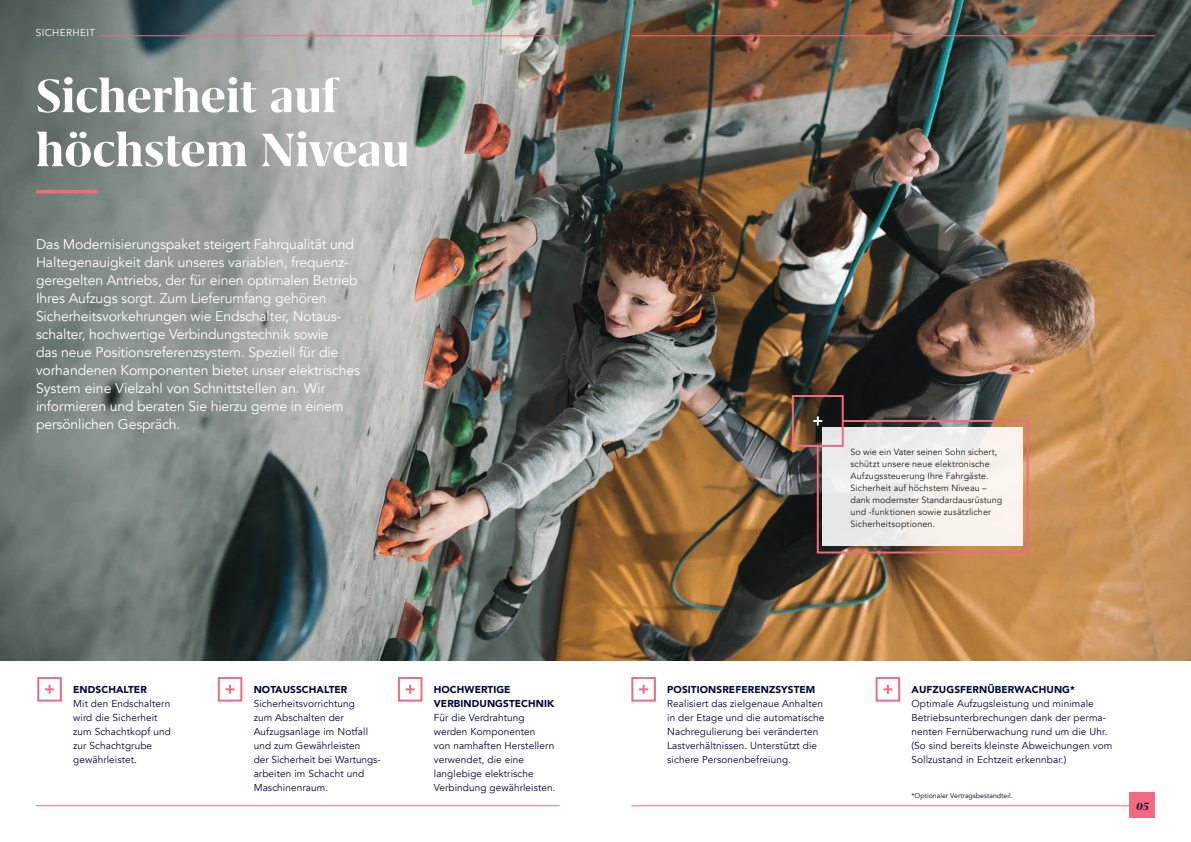
<style>
.page{position:relative;width:1191px;height:842px;background:#fff}
.page>*{position:absolute;margin:0;border:0;box-sizing:border-box;transform-origin:0 0}
.t1{font:700 54px/54px "Grifo M";color:#fff}
.t2{font:14px/18px "Avenir";letter-spacing:-.01em;color:#fff}
.t3{font:italic 700 12px "Grifo M";color:#02063d}
.t4{font:10px/14px "Avenir";letter-spacing:.01em;color:#02063d}
.t5{font:900 10px/14px "Avenir";letter-spacing:.01em;color:#02063d}
.t6{font:10px "Avenir";letter-spacing:.04em;color:#fff}
.t7{font:9px/12px "Avenir";letter-spacing:.01em;color:#231f20}
.t8{font:7px "Avenir";color:#02063d}
</style>
<div class="page">
<img style="left:0;top:0;width:1191px;height:660px">
<hr style="left:631px;top:805px;width:524px;height:1px;background:#f16a80">
<hr style="left:36px;top:805px;width:523px;height:1px;background:#f16a80">
<div style="left:1130px;top:792px;width:25px;height:25px;background:#f16a80"></div>
<hr style="left:631px;top:36px;width:524px;height:1px;background:#f16a80">
<hr style="left:99px;top:36px;width:460px;height:1px;background:#f16a80">
<hr style="left:36px;top:190px;width:61px;height:3px;background:#f16a80">
<div style="left:792px;top:395px;width:51px;height:52px;border:2px solid #f16a80"></div>
<svg style="left:813px;top:416px;width:216px;height:138px"></svg>
<svg style="left:45px;top:685px;width:9px;height:9px"></svg>
<div style="left:37px;top:677px;width:25px;height:25px;border:2px solid #f16a80"></div>
<svg style="left:225px;top:685px;width:10px;height:9px"></svg>
<div style="left:218px;top:677px;width:24px;height:25px;border:2px solid #f16a80"></div>
<svg style="left:639px;top:685px;width:9px;height:9px"></svg>
<div style="left:631px;top:677px;width:25px;height:25px;border:2px solid #f16a80"></div>
<svg style="left:883px;top:685px;width:9px;height:9px"></svg>
<div style="left:875px;top:677px;width:25px;height:25px;border:2px solid #f16a80"></div>
<svg style="left:406px;top:685px;width:9px;height:9px"></svg>
<div style="left:398px;top:677px;width:24px;height:25px;border:2px solid #f16a80"></div>
<p class="t6" style="left:36px;top:27px;width:61px">SICHERHEIT</p>
<h1 class="t1" style="left:36px;top:69px;width:375px">Sicherheit auf höchstem Niveau</h1>
<p class="t2" style="left:36px;top:236px;width:325px">Das Modernisierungspaket steigert Fahrqualität und Haltegenauigkeit dank unseres variablen, frequenz&shy;geregelten Antriebs, der für einen optimalen Betrieb Ihres Aufzugs sorgt. Zum Lieferumfang gehören Sicherheitsvorkehrungen wie Endschalter, Notaus&shy;schalter, hochwertige Verbindungstechnik sowie<br>das neue Positionsreferenzsystem. Speziell für die vorhandenen Komponenten bietet unser elektrisches System eine Vielzahl von Schnittstellen an. Wir informieren und beraten Sie hierzu gerne in einem persönlichen Gespräch.</p>
<p class="t5" style="left:73px;top:682px;width:75px">ENDSCHALTER</p>
<p class="t4" style="left:73px;top:697px;width:99px">Mit den Endschaltern wird die Sicherheit zum Schachtkopf und zur Schachtgrube gewährleistet.</p>
<p class="t5" style="left:254px;top:682px;width:95px">NOTAUSSCHALTER</p>
<p class="t4" style="left:254px;top:697px;width:129px">Sicherheitsvorrichtung<br>zum Abschalten der<br>Aufzugsanlage im Notfall und zum Gewährleisten<br>der Sicherheit bei Wartungs&shy;arbeiten im Schacht und<br>Maschinenraum.</p>
<p class="t5" style="left:434px;top:682px;width:122px">HOCHWERTIGE<br>VERBINDUNGSTECHNIK</p>
<p class="t4" style="left:434px;top:711px;width:123px">Für die Verdrahtung werden Komponenten<br>von namhaften Herstellern verwendet, die eine langlebige elektrische<br>Verbindung gewährleisten.</p>
<p class="t7" style="left:850px;top:446px;width:153px">So wie ein Vater seinen Sohn sichert, schützt unsere neue elektronische Aufzugssteuerung Ihre Fahrgäste.<br>Sicherheit auf höchstem Niveau – dank modernster Standardausrüstung und -funktionen sowie zusätzlicher Sicherheitsoptionen.</p>
<p class="t5" style="left:667px;top:682px;width:150px">POSITIONSREFERENZSYSTEM</p>
<p class="t4" style="left:667px;top:697px;width:159px">Realisiert das zielgenaue Anhalten in der Etage und die automatische Nachregulierung bei veränderten Lastverhältnissen. Unterstützt die sichere Personenbefreiung.</p>
<p class="t5" style="left:911px;top:682px;width:165px">AUFZUGSFERNÜBERWACHUNG*</p>
<p class="t4" style="left:911px;top:697px;width:202px">Optimale Aufzugsleistung und minimale Betriebsunterbrechungen dank der perma&shy;nenten Fernüberwachung rund um die Uhr. (So sind bereits kleinste Abweichungen vom Sollzustand in Echtzeit erkennbar.)</p>
<p class="t8" style="left:911px;top:791px;width:103px">*Optionaler Vertragsbestandteil.</p>
<p class="t3" style="left:1136px;top:800px;width:14px">05</p>
</div>
